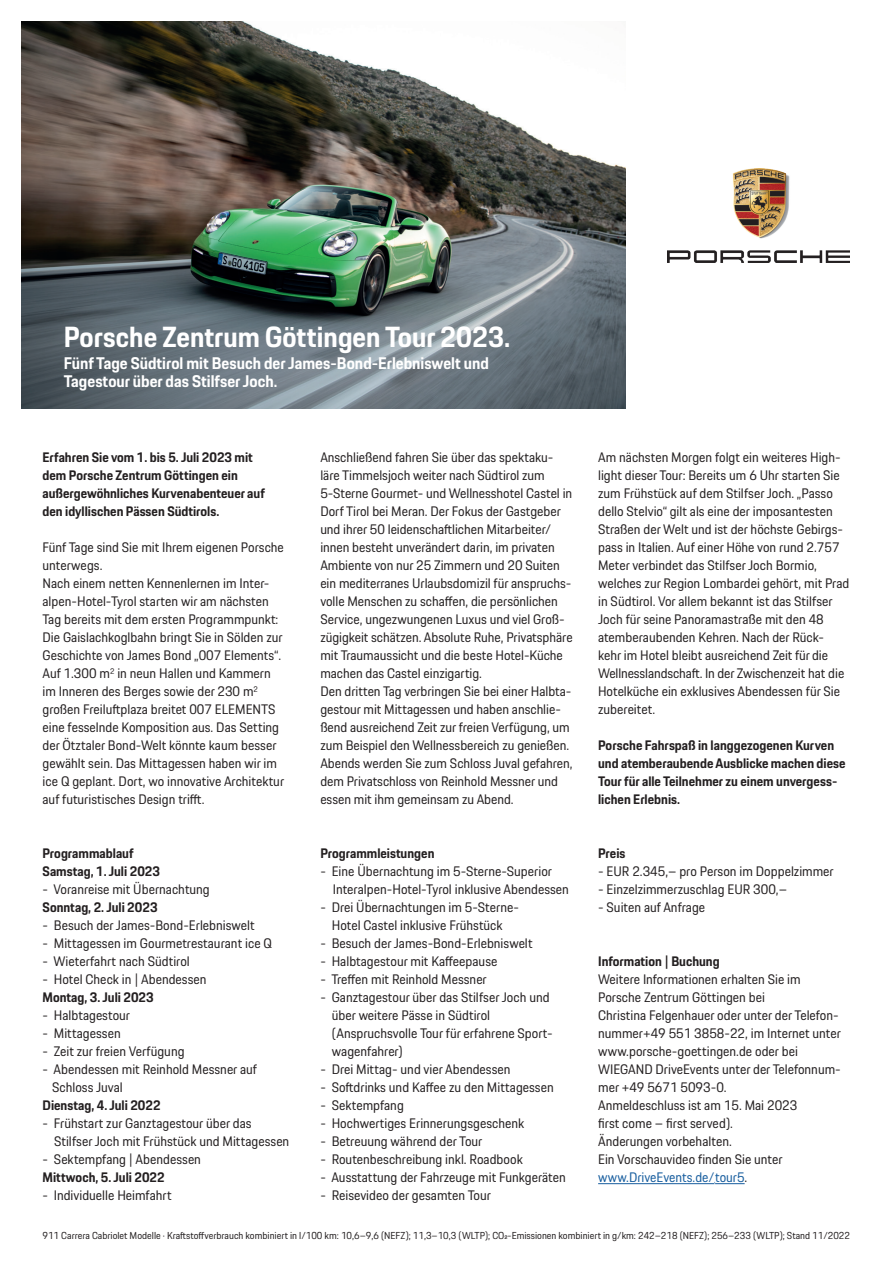
<style>
.page{position:relative;width:893px;height:1263px;background:#fff}
.page>*{position:absolute;margin:0;border:0;box-sizing:border-box;transform-origin:0 0}
.t1{font:700 28.5px "Porsche Next";color:#fff}
.t2{font:700 16.5px/18px "Porsche Next";color:#fff}
.t3{font:13.5px/18px "Porsche Next";color:#231f20}
.t4{font:700 13.5px/18px "Porsche Next";color:#231f20}
.t5{font:9.9px "Porsche Next";color:#231f20}
.s1{color:#175d9e}
</style>
<div class="page">
<img style="left:21px;top:21px;width:604px;height:387px">
<hr style="left:598px;top:1183px;width:116px;height:1px;background:#175d9e">
<hr style="left:715px;top:1183px;width:30px;height:1px;background:#175d9e">
<img style="left:668px;top:168px;width:182px;height:95px">
<h1 class="t1" style="left:64px;top:318px;width:448px">Porsche Zentrum Göttingen Tour 2023.</h1>
<p class="t2" style="left:64px;top:354px;width:427px">Fünf Tage Südtirol mit Besuch der James-Bond-Erlebniswelt und<br>Tagestour über das Stilfser Joch.</p>
<p class="t4" style="left:43px;top:449px;width:224px">Erfahren Sie vom 1. bis 5. Juli 2023 mit dem Porsche Zentrum Göttingen ein außergewöhnliches Kurvenabenteuer auf den idyllischen Pässen Südtirols.</p>
<p class="t3" style="left:43px;top:539px;width:243px">Fünf Tage sind Sie mit Ihrem eigenen Porsche unterwegs.<br>Nach einem netten Kennenlernen im Inter&shy;alpen-Hotel-Tyrol starten wir am nächsten Tag bereits mit dem ersten Programmpunkt:<br>Die Gaislachkoglbahn bringt Sie in Sölden zur Geschichte von James Bond „007 Elements“.<br>Auf 1.300 m<sup>2</sup> in neun Hallen und Kammern im Inneren des Berges sowie der 230 m<sup>2 </sup>großen Freiluftplaza breitet 007 ELEMENTS eine fesselnde Komposition aus. Das Setting der Ötztaler Bond-Welt könnte kaum besser gewählt sein. Das Mittagessen haben wir im ice Q geplant. Dort, wo innovative Architektur auf futuristisches Design trifft.</p>
<p class="t4" style="left:43px;top:844px;width:119px">Programmablauf<br>Samstag, 1. Juli 2023</p>
<p class="t3" style="left:43px;top:880px;width:169px">- Voranreise mit Übernachtung</p>
<p class="t4" style="left:43px;top:898px;width:117px">Sonntag, 2. Juli 2023</p>
<p class="t3" style="left:43px;top:916px;width:214px">- Besuch der James-Bond-Erlebniswelt</p>
<p class="t3" style="left:43px;top:934px;width:231px">- Mittagessen im Gourmetrestaurant ice Q</p>
<p class="t3" style="left:43px;top:952px;width:149px">- Wieterfahrt nach Südtirol</p>
<p class="t3" style="left:43px;top:970px;width:166px">- Hotel Check in | Abendessen</p>
<p class="t4" style="left:43px;top:988px;width:113px">Montag, 3. Juli 2023</p>
<p class="t3" style="left:43px;top:1006px;width:89px">- Halbtagestour</p>
<p class="t3" style="left:43px;top:1024px;width:80px">- Mittagessen</p>
<p class="t3" style="left:43px;top:1042px;width:144px">- Zeit zur freien Verfügung</p>
<p class="t3" style="left:52px;top:1060px;width:206px;text-indent:-10px">- Abendessen mit Reinhold Messner auf<br>Schloss Juval</p>
<p class="t4" style="left:43px;top:1096px;width:120px">Dienstag, 4. Juli 2022</p>
<p class="t3" style="left:54px;top:1114px;width:237px;text-indent:-12px">- Frühstart zur Ganztagestour über das<br>Stilfser Joch mit Frühstück und Mittagessen</p>
<p class="t3" style="left:43px;top:1150px;width:160px">- Sektempfang | Abendessen</p>
<p class="t4" style="left:43px;top:1168px;width:124px">Mittwoch, 5. Juli 2022</p>
<p class="t3" style="left:43px;top:1186px;width:131px">- Individuelle Heimfahrt</p>
<p class="t3" style="left:320px;top:449px;width:254px">Anschließend fahren Sie über das spektaku&shy;läre Timmelsjoch weiter nach Südtirol zum 5-Sterne Gourmet- und Wellnesshotel Castel in Dorf Tirol bei Meran. Der Fokus der Gastgeber und ihrer 50 leidenschaftlichen Mitarbeiter/ innen besteht unverändert darin, im privaten Ambiente von nur 25 Zimmern und 20 Suiten ein mediterranes Urlaubsdomizil für anspruchs&shy;volle Menschen zu schaffen, die persönlichen Service, ungezwungenen Luxus und viel Groß&shy;zügigkeit schätzen. Absolute Ruhe, Privatsphäre mit Traumaussicht und die beste Hotel-Küche machen das Castel einzigartig.<br>Den dritten Tag verbringen Sie bei einer Halbta&shy;gestour mit Mittagessen und haben anschlie&shy;ßend ausreichend Zeit zur freien Verfügung, um zum Beispiel den Wellnessbereich zu genießen.<br>Abends werden Sie zum Schloss Juval gefahren, dem Privatschloss von Reinhold Messner und essen mit ihm gemeinsam zu Abend.</p>
<p class="t3" style="left:598px;top:449px;width:253px">Am nächsten Morgen folgt ein weiteres High&shy;light dieser Tour: Bereits um 6 Uhr starten Sie zum Frühstück auf dem Stilfser Joch. „Passo dello Stelvio“ gilt als eine der imposantesten Straßen der Welt und ist der höchste Gebirgs&shy;pass in Italien. Auf einer Höhe von rund 2.757<br>Meter verbindet das Stilfser Joch Bormio, welches zur Region Lombardei gehört, mit Prad in Südtirol. Vor allem bekannt ist das Stilfser Joch für seine Panoramastraße mit den 48 atemberaubenden Kehren. Nach der Rück&shy;kehr im Hotel bleibt ausreichend Zeit für die Wellnesslandschaft. In der Zwischenzeit hat die Hotelküche ein exklusives Abendessen für Sie zubereitet.</p>
<p class="t4" style="left:598px;top:736px;width:249px">Porsche Fahrspaß in langgezogenen Kurven und atemberaubende Ausblicke machen diese Tour für alle Teilnehmer zu einem unvergess&shy;lichen Erlebnis.</p>
<p class="t4" style="left:320px;top:844px;width:116px">Programmleistungen</p>
<p class="t3" style="left:333px;top:862px;width:238px;text-indent:-13px">- Eine Übernachtung im 5-Sterne-Superior<br>Interalpen-Hotel-Tyrol inklusive Abendessen</p>
<p class="t3" style="left:320px;top:898px;width:200px;text-align:center">- Drei Übernachtungen im 5-Sterne-<br>Hotel Castel inklusive Frühstück</p>
<p class="t3" style="left:320px;top:934px;width:214px">- Besuch der James-Bond-Erlebniswelt</p>
<p class="t3" style="left:320px;top:952px;width:179px">- Halbtagestour mit Kaffeepause</p>
<p class="t3" style="left:320px;top:970px;width:168px">- Treffen mit Reinhold Messner</p>
<p class="t3" style="left:332px;top:988px;width:222px;text-indent:-12px">- Ganztagestour über das Stilfser Joch und über weitere Pässe in Südtirol (Anspruchsvolle Tour für erfahrene Sport&shy;wagenfahrer)</p>
<p class="t3" style="left:320px;top:1060px;width:192px">- Drei Mittag- und vier Abendessen</p>
<p class="t3" style="left:320px;top:1078px;width:235px">- Softdrinks und Kaffee zu den Mittagessen</p>
<p class="t3" style="left:320px;top:1096px;width:85px">- Sektempfang</p>
<p class="t3" style="left:320px;top:1114px;width:205px">- Hochwertiges Erinnerungsgeschenk</p>
<p class="t3" style="left:320px;top:1132px;width:164px">- Betreuung während der Tour</p>
<p class="t3" style="left:320px;top:1150px;width:204px">- Routenbeschreibung inkl. Roadbook</p>
<p class="t3" style="left:320px;top:1168px;width:247px">- Ausstattung der Fahrzeuge mit Funkgeräten</p>
<p class="t3" style="left:320px;top:1186px;width:172px">- Reisevideo der gesamten Tour</p>
<p class="t4" style="left:598px;top:844px;width:29px">Preis</p>
<p class="t3" style="left:598px;top:862px;width:237px">- EUR 2.345,– pro Person im Doppelzimmer</p>
<p class="t3" style="left:598px;top:880px;width:190px">- Einzelzimmerzuschlag EUR 300,–</p>
<p class="t3" style="left:598px;top:898px;width:109px">- Suiten auf Anfrage</p>
<p class="t4" style="left:598px;top:952px;width:123px">Information | Buchung</p>
<p class="t3" style="left:598px;top:970px;width:244px">Weitere Informationen erhalten Sie im Porsche Zentrum Göttingen bei<br>Christina Felgenhauer oder unter der Telefon&shy;nummer+49 551 3858-22, im Internet unter www.porsche-goettingen.de oder bei WIEGAND DriveEvents unter der Telefonnum&shy;mer +49 5671 5093-0.<br>Anmeldeschluss ist am 15. Mai 2023<br>first come – first served).<br>Änderungen vorbehalten.<br>Ein Vorschauvideo finden Sie unter <span class="s1">www.DriveEvents.de/tour5</span>.</p>
<p class="t5" style="left:43px;top:1229px;width:809px">911 Carrera Cabriolet Modelle · Kraftstoffverbrauch kombiniert in l/100 km: 10,6–9,6 (NEFZ); 11,3–10,3 (WLTP); CO2-Emissionen kombiniert in g/km: 242–218 (NEFZ); 256–233 (WLTP); Stand 11/2022</p>
</div>
